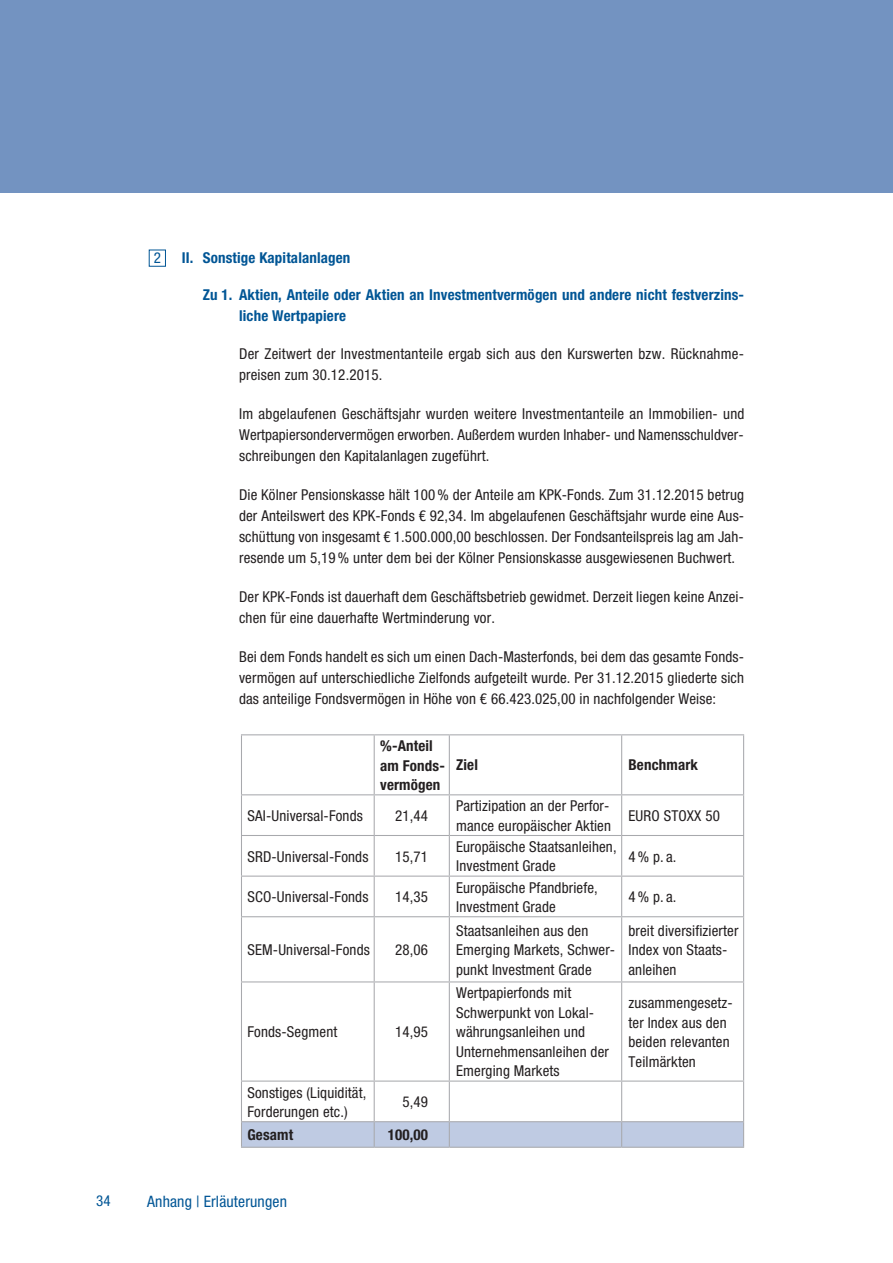
<style>
.page{position:relative;width:893px;height:1263px;background:#fff}
.page>*{position:absolute;margin:0;border:0;box-sizing:border-box;transform-origin:0 0}
.t1{font:condensed 15.75px "Helvetica Neue LT";letter-spacing:.01em;color:#005595}
.t2{font:condensed 15px/19.5px "Helvetica Neue LT";letter-spacing:.01em;color:#231f20}
.t3{font:700 condensed 15px/21px "Helvetica Neue LT";letter-spacing:.01em;color:#005595}
.t4{font:700 condensed 15px/19.5px "Helvetica Neue LT";letter-spacing:.01em;color:#231f20}
.t5{font:condensed 15px "Helvetica Neue LT";color:#005595}
</style>
<div class="page">
<div style="left:0;top:0;width:893px;height:193px;background:#7393c1"></div>
<div style="left:149px;top:250px;width:17px;height:17px;border:1px solid #005595"></div>
<hr style="left:241px;top:734px;width:133px;height:1px;background:#a8a9ad">
<hr style="left:241px;top:735px;width:1px;height:59px;background:#a8a9ad">
<hr style="left:374px;top:734px;width:75px;height:1px;background:#a8a9ad">
<hr style="left:374px;top:735px;width:1px;height:59px;background:#a8a9ad">
<hr style="left:449px;top:734px;width:173px;height:1px;background:#a8a9ad">
<hr style="left:449px;top:735px;width:1px;height:59px;background:#a8a9ad">
<hr style="left:622px;top:734px;width:122px;height:1px;background:#a8a9ad">
<hr style="left:621px;top:735px;width:1px;height:59px;background:#a8a9ad">
<hr style="left:743px;top:735px;width:1px;height:59px;background:#a8a9ad">
<hr style="left:241px;top:794px;width:133px;height:1px;background:#a8a9ad">
<hr style="left:241px;top:795px;width:1px;height:40px;background:#a8a9ad">
<hr style="left:374px;top:794px;width:75px;height:1px;background:#a8a9ad">
<hr style="left:374px;top:795px;width:1px;height:40px;background:#a8a9ad">
<hr style="left:449px;top:794px;width:173px;height:1px;background:#a8a9ad">
<hr style="left:449px;top:795px;width:1px;height:40px;background:#a8a9ad">
<hr style="left:622px;top:794px;width:122px;height:1px;background:#a8a9ad">
<hr style="left:621px;top:795px;width:1px;height:40px;background:#a8a9ad">
<hr style="left:743px;top:795px;width:1px;height:40px;background:#a8a9ad">
<hr style="left:241px;top:835px;width:133px;height:1px;background:#a8a9ad">
<hr style="left:241px;top:836px;width:1px;height:39px;background:#a8a9ad">
<hr style="left:374px;top:835px;width:75px;height:1px;background:#a8a9ad">
<hr style="left:374px;top:836px;width:1px;height:39px;background:#a8a9ad">
<hr style="left:449px;top:835px;width:173px;height:1px;background:#a8a9ad">
<hr style="left:449px;top:836px;width:1px;height:39px;background:#a8a9ad">
<hr style="left:622px;top:835px;width:122px;height:1px;background:#a8a9ad">
<hr style="left:621px;top:836px;width:1px;height:39px;background:#a8a9ad">
<hr style="left:743px;top:836px;width:1px;height:39px;background:#a8a9ad">
<hr style="left:241px;top:875px;width:133px;height:2px;background:#a8a9ad">
<hr style="left:241px;top:877px;width:1px;height:39px;background:#a8a9ad">
<hr style="left:374px;top:875px;width:75px;height:2px;background:#a8a9ad">
<hr style="left:374px;top:877px;width:1px;height:39px;background:#a8a9ad">
<hr style="left:449px;top:875px;width:173px;height:2px;background:#a8a9ad">
<hr style="left:449px;top:877px;width:1px;height:39px;background:#a8a9ad">
<hr style="left:622px;top:875px;width:122px;height:2px;background:#a8a9ad">
<hr style="left:621px;top:877px;width:1px;height:39px;background:#a8a9ad">
<hr style="left:743px;top:877px;width:1px;height:39px;background:#a8a9ad">
<hr style="left:241px;top:916px;width:133px;height:1px;background:#a8a9ad">
<hr style="left:241px;top:917px;width:1px;height:64px;background:#a8a9ad">
<hr style="left:374px;top:916px;width:75px;height:1px;background:#a8a9ad">
<hr style="left:374px;top:917px;width:1px;height:64px;background:#a8a9ad">
<hr style="left:449px;top:916px;width:173px;height:1px;background:#a8a9ad">
<hr style="left:449px;top:917px;width:1px;height:64px;background:#a8a9ad">
<hr style="left:622px;top:916px;width:122px;height:1px;background:#a8a9ad">
<hr style="left:621px;top:917px;width:1px;height:64px;background:#a8a9ad">
<hr style="left:743px;top:917px;width:1px;height:64px;background:#a8a9ad">
<hr style="left:241px;top:982px;width:1px;height:98px;background:#a8a9ad">
<hr style="left:374px;top:982px;width:1px;height:98px;background:#a8a9ad">
<hr style="left:449px;top:982px;width:1px;height:98px;background:#a8a9ad">
<hr style="left:621px;top:982px;width:1px;height:98px;background:#a8a9ad">
<hr style="left:743px;top:982px;width:1px;height:98px;background:#a8a9ad">
<hr style="left:241px;top:1081px;width:1px;height:40px;background:#a8a9ad">
<hr style="left:374px;top:1081px;width:1px;height:40px;background:#a8a9ad">
<hr style="left:449px;top:1081px;width:1px;height:40px;background:#a8a9ad">
<hr style="left:621px;top:1081px;width:1px;height:40px;background:#a8a9ad">
<hr style="left:743px;top:1081px;width:1px;height:40px;background:#a8a9ad">
<hr style="left:449px;top:981px;width:173px;height:1px;background:#a8a9ad">
<hr style="left:622px;top:981px;width:122px;height:1px;background:#a8a9ad">
<hr style="left:449px;top:1080px;width:173px;height:1px;background:#a8a9ad">
<hr style="left:622px;top:1080px;width:122px;height:1px;background:#a8a9ad">
<hr style="left:449px;top:1121px;width:173px;height:1px;background:#a8a9ad">
<hr style="left:622px;top:1121px;width:122px;height:1px;background:#a8a9ad">
<hr style="left:449px;top:1147px;width:173px;height:1px;background:#a8a9ad">
<hr style="left:622px;top:1147px;width:122px;height:1px;background:#a8a9ad">
<hr style="left:241px;top:981px;width:133px;height:1px;background:#a8a9ad">
<hr style="left:374px;top:981px;width:75px;height:1px;background:#a8a9ad">
<hr style="left:241px;top:1080px;width:133px;height:1px;background:#a8a9ad">
<hr style="left:374px;top:1080px;width:75px;height:1px;background:#a8a9ad">
<hr style="left:241px;top:1121px;width:133px;height:1px;background:#a8a9ad">
<hr style="left:374px;top:1121px;width:75px;height:1px;background:#a8a9ad">
<svg style="left:241px;top:1122px;width:503px;height:25px;background:#bec9e1"></svg>
<hr style="left:241px;top:1147px;width:133px;height:1px;background:#a8a9ad">
<hr style="left:374px;top:1147px;width:75px;height:1px;background:#a8a9ad">
<p class="t5" style="left:154px;top:249px;width:9px">2</p>
<p class="t3" style="left:182px;top:247px;width:170px">II. Sonstige Kapitalanlagen</p>
<p class="t3" style="left:239px;top:284px;width:506px;text-indent:-36px">Zu 1. Aktien, Anteile oder Aktien an Investmentvermögen und andere nicht festverzins&shy;liche Wertpapiere</p>
<p class="t2" style="left:239px;top:343px;width:506px;line-height:21px">Der Zeitwert der Investmentanteile ergab sich aus den Kurswerten bzw. Rücknahme&shy;preisen zum 30.12.2015.</p>
<p class="t2" style="left:239px;top:403px;width:507px;line-height:21px;text-align:justify">Im abgelaufenen Geschäftsjahr wurden weitere Investmentanteile an Immobilien- und Wertpapiersondervermögen erworben. Außerdem wurden Inhaber- und Namensschuldver&shy;schreibungen den Kapitalanlagen zugeführt.</p>
<p class="t2" style="left:239px;top:484px;width:507px;line-height:21px;text-align:justify">Die Kölner Pensionskasse hält 100% der Anteile am KPK-Fonds. Zum 31.12.2015 betrug der Anteilswert des KPK-Fonds € 92,34. Im abgelaufenen Geschäftsjahr wurde eine Aus&shy;schüttung von insgesamt € 1.500.000,00 beschlossen. Der Fondsanteilspreis lag am Jah&shy;resende um 5,19% unter dem bei der Kölner Pensionskasse ausgewiesenen Buchwert.</p>
<p class="t2" style="left:239px;top:586px;width:506px;line-height:21px">Der KPK-Fonds ist dauerhaft dem Geschäftsbetrieb gewidmet. Derzeit liegen keine Anzei&shy;chen für eine dauerhafte Wertminderung vor.</p>
<p class="t2" style="left:239px;top:646px;width:507px;line-height:21px;text-align:justify">Bei dem Fonds handelt es sich um einen Dach-Masterfonds, bei dem das gesamte Fonds&shy;vermögen auf unterschiedliche Zielfonds aufgeteilt wurde. Per 31.12.2015 gliederte sich das anteilige Fondsvermögen in Höhe von € 66.423.025,00 in nachfolgender Weise:</p>
<p class="t4" style="left:380px;top:736px;width:66px">%-Anteil am Fonds&shy;vermögen</p>
<p class="t4" style="left:456px;top:755px;width:23px">Ziel</p>
<p class="t4" style="left:628px;top:755px;width:71px">Benchmark</p>
<p class="t2" style="left:247px;top:806px;width:117px">SAI-Universal-Fonds</p>
<p class="t2" style="left:395px;top:806px;width:34px">21,44</p>
<p class="t2" style="left:456px;top:796px;width:156px">Partizipation an der Perfor&shy;mance europäischer Aktien</p>
<p class="t2" style="left:628px;top:806px;width:93px">EURO STOXX 50</p>
<p class="t2" style="left:247px;top:846px;width:123px">SRD-Universal-Fonds</p>
<p class="t2" style="left:395px;top:846px;width:34px">15,71</p>
<p class="t2" style="left:456px;top:837px;width:162px">Europäische Staatsanleihen,<br>Investment Grade</p>
<p class="t2" style="left:628px;top:846px;width:49px">4% p.a.</p>
<p class="t2" style="left:247px;top:887px;width:123px">SCO-Universal-Fonds</p>
<p class="t2" style="left:395px;top:887px;width:34px">14,35</p>
<p class="t2" style="left:456px;top:877px;width:143px">Europäische Pfandbriefe,<br>Investment Grade</p>
<p class="t2" style="left:628px;top:887px;width:49px">4% p.a.</p>
<p class="t2" style="left:247px;top:940px;width:124px">SEM-Universal-Fonds</p>
<p class="t2" style="left:395px;top:940px;width:34px">28,06</p>
<p class="t2" style="left:456px;top:921px;width:161px">Staatsanleihen aus den<br>Emerging Markets, Schwer&shy;punkt Investment Grade</p>
<p class="t2" style="left:628px;top:921px;width:112px">breit diversifizierter<br>Index von Staats&shy;anleihen</p>
<p class="t2" style="left:247px;top:1022px;width:91px">Fonds-Segment</p>
<p class="t2" style="left:395px;top:1022px;width:34px">14,95</p>
<p class="t2" style="left:247px;top:1082px;width:120px">Sonstiges (Liquidität,<br>Forderungen etc.)</p>
<p class="t2" style="left:402px;top:1092px;width:27px">5,49</p>
<p class="t4" style="left:247px;top:1125px;width:47px">Gesamt</p>
<p class="t4" style="left:388px;top:1125px;width:42px">100,00</p>
<p class="t2" style="left:456px;top:983px;width:154px">Wertpapierfonds mit<br>Schwerpunkt von Lokal&shy;währungsanleihen und<br>Unternehmensanleihen der<br>Emerging Markets</p>
<p class="t2" style="left:628px;top:993px;width:106px">zusammengesetz&shy;ter Index aus den beiden relevanten<br>Teilmärkten</p>
<p class="t5" style="left:96px;top:1192px;width:16px">34</p>
<p class="t1" style="left:147px;top:1192px;width:141px">Anhang | Erläuterungen</p>
</div>
